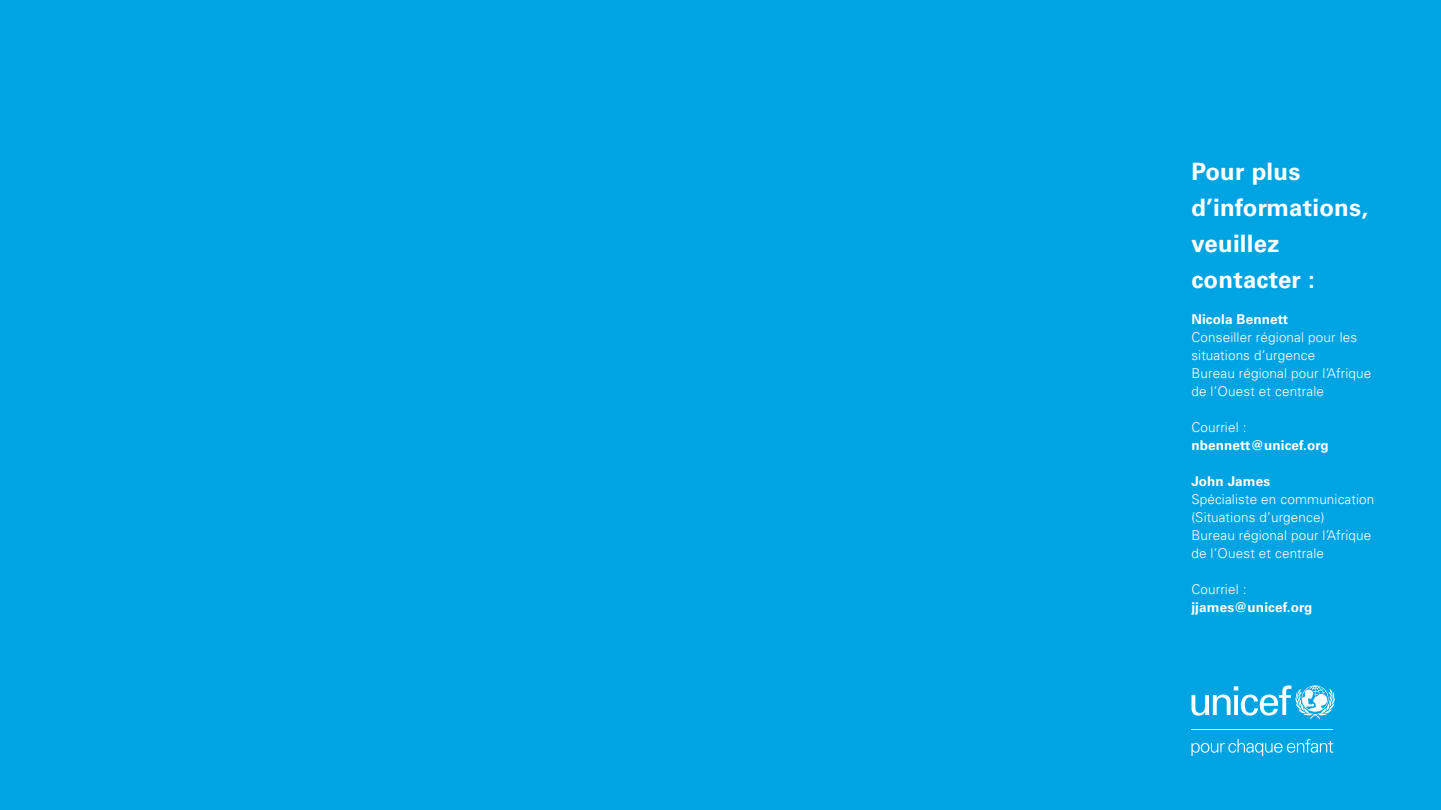
<style>
.page{position:relative;width:1441px;height:810px;background:#fff}
.page>*{position:absolute;margin:0;border:0;box-sizing:border-box;transform-origin:0 0}
.t1{font:700 24px/36px "Univers";letter-spacing:.01em;color:#fff}
.t2{font:300 13.5px/18px "Univers";letter-spacing:.01em;color:#fff}
.t3{font:700 13.5px/18px "Univers";letter-spacing:.01em;color:#fff}
.s1{font-weight:700}
.s2{font-weight:300}
</style>
<div class="page">
<div style="left:0;top:0;width:1440px;height:810px;background:#00a4e3"></div>
<svg style="left:1191px;top:685px;width:143px;height:34px"></svg>
<hr style="left:1191px;top:729px;width:141px;height:1px;background:#fff">
<svg style="left:1191px;top:739px;width:141px;height:17px"></svg>
<p class="t1" style="left:1191px;top:154px;width:178px">Pour plus d’informations, veuillez contacter :</p>
<p class="t2" style="left:1191px;top:310px;width:167px"><span class="s1">Nicola Bennett<br></span>Conseiller régional pour les situations d’urgence</p>
<p class="t2" style="left:1191px;top:364px;width:181px">Bureau régional pour l’Afrique de l’Ouest et centrale</p>
<p class="t3" style="left:1191px;top:418px;width:139px"><span class="s2">Courriel : </span>nbennett@unicef.org</p>
<p class="t2" style="left:1191px;top:472px;width:184px"><span class="s1">John James<br></span>Spécialiste en communication (Situations d’urgence)<br>Bureau régional pour l’Afrique de l’Ouest et centrale</p>
<p class="t3" style="left:1191px;top:580px;width:122px"><span class="s2">Courriel : </span>jjames@unicef.org</p>
</div>
